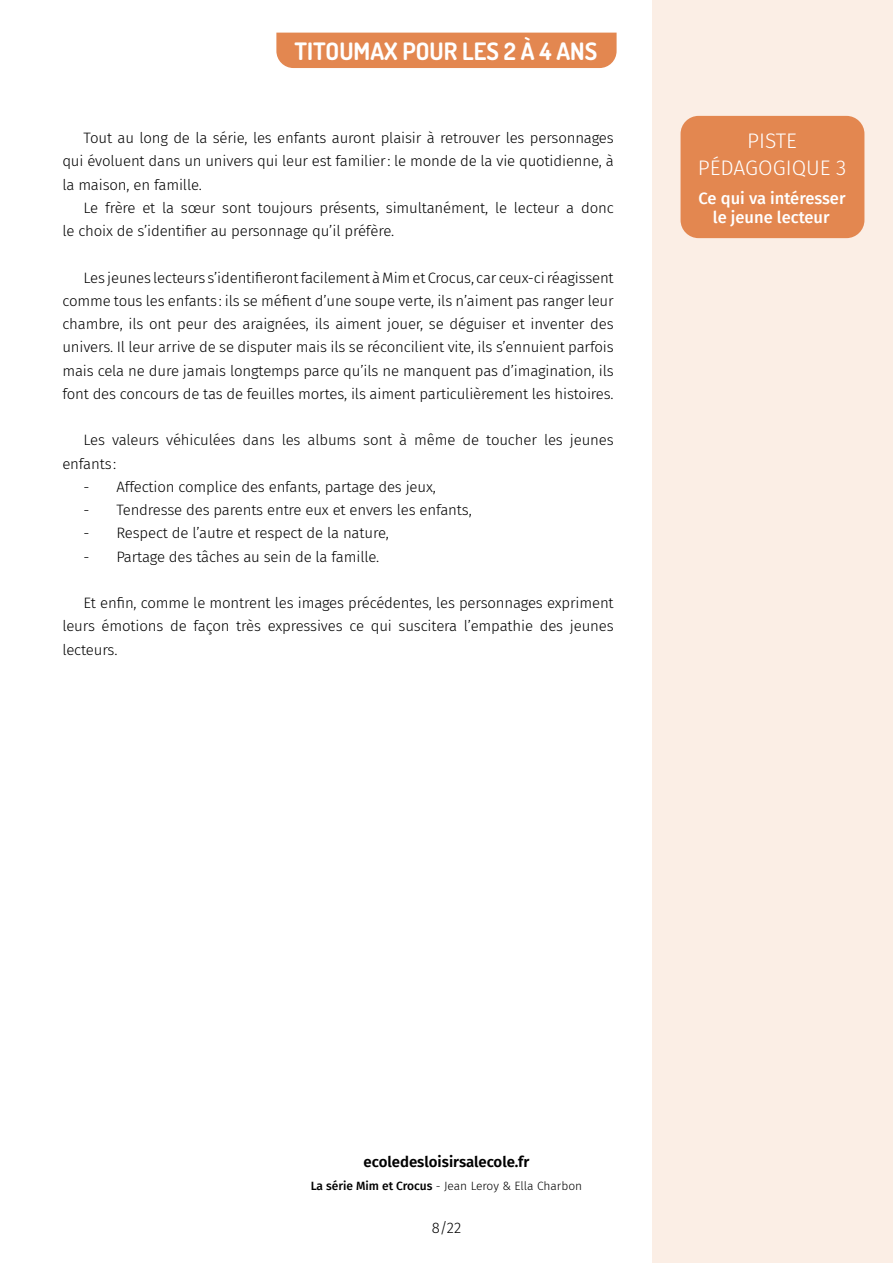
<style>
.page{position:relative;width:893px;height:1263px;background:#fff}
.page>*{position:absolute;margin:0;border:0;box-sizing:border-box;transform-origin:0 0}
.t1{font:700 24px "Dosis";color:#fff}
.t2{font:300 21px/27px "Fira Sans";color:#fff;text-align:center}
.t3{font:500 16.5px/19.8px "Fira Sans";color:#fff;text-align:center}
.t4{font:300 15px/23.2px "Fira Sans";letter-spacing:-.01em;color:#000;text-align:justify}
.t5{font:600 15px "Fira Sans";color:#000}
.t6{font:300 12px "Fira Sans";color:#000}
.s1{font-weight:500}
</style>
<div class="page">
<div style="left:652px;top:0;width:241px;height:1263px;background:#fbeee5"></div>
<div style="left:276px;top:33px;width:341px;height:35px;background:#e38750"></div>
<div style="left:680px;top:116px;width:184px;height:122px;background:#e38750;border-radius:18px"></div>
<h1 class="t1" style="left:295px;top:35px;width:304px">TITOUMAX POUR LES 2 À 4 ANS</h1>
<p class="t4" style="left:62px;top:126px;width:553px;text-indent:21px">Tout au long de la série, les enfants auront plaisir à retrouver les personnages qui évoluent dans un univers qui leur est familier: le monde de la vie quotidienne, à la maison, en famille.</p>
<p class="t4" style="left:62px;top:196px;width:553px;text-indent:21px">Le frère et la sœur sont toujours présents, simultanément, le lecteur a donc le choix de s’identifier au personnage qu’il préfère.</p>
<p class="t4" style="left:62px;top:266px;width:553px;text-indent:21px">Les jeunes lecteurs s’identifieront facilement à Mim et Crocus, car ceux-ci réagissent comme tous les enfants: ils se méfient d’une soupe verte, ils n’aiment pas ranger leur chambre, ils ont peur des araignées, ils aiment jouer, se déguiser et inventer des univers. Il leur arrive de se disputer mais ils se réconcilient vite, ils s’ennuient parfois mais cela ne dure jamais longtemps parce qu’ils ne manquent pas d’imagination, ils font des concours de tas de feuilles mortes, ils aiment particulièrement les histoires.</p>
<p class="t4" style="left:62px;top:428px;width:553px;text-indent:21px">Les valeurs véhiculées dans les albums sont à même de toucher les jeunes enfants:</p>
<p class="t4" style="left:84px;top:475px;width:354px">- Affection complice des enfants, partage des jeux,</p>
<p class="t4" style="left:84px;top:498px;width:390px">- Tendresse des parents entre eux et envers les enfants,</p>
<p class="t4" style="left:84px;top:521px;width:307px">- Respect de l’autre et respect de la nature,</p>
<p class="t4" style="left:84px;top:545px;width:297px">- Partage des tâches au sein de la famille.</p>
<p class="t4" style="left:62px;top:591px;width:553px;text-indent:21px">Et enfin, comme le montrent les images précédentes, les personnages expriment leurs émotions de façon très expressives ce qui suscitera l’empathie des jeunes lecteurs.</p>
<h2 class="t2" style="left:698px;top:127px;width:150px">PISTE<br>PÉDAGOGIQUE 3</h2>
<p class="t3" style="left:699px;top:187px;width:148px">Ce qui va intéresser le jeune lecteur</p>
<p class="t5" style="left:364px;top:1149px;width:167px">ecoledesloisirsalecole.fr</p>
<p class="t6" style="left:311px;top:1177px;width:273px"><span class="s1">La série Mim et Crocus</span> - Jean Leroy &amp; Ella Charbon</p>
<p class="t4" style="left:432px;top:1216px;width:31px">8/22</p>
</div>
